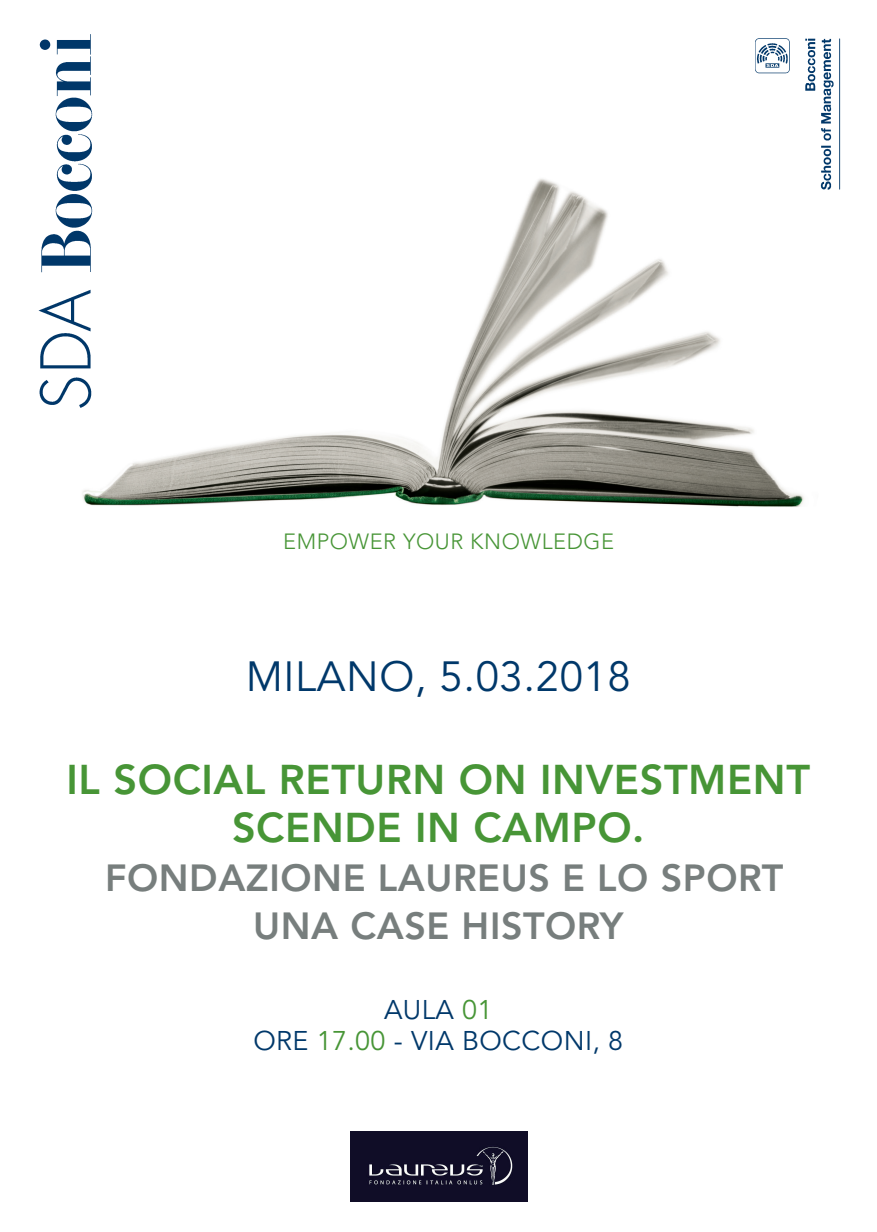
<style>
.page{position:relative;width:877px;height:1232px;background:#fff}
.page>*{position:absolute;margin:0;border:0;box-sizing:border-box;transform-origin:0 0}
.t1{font:41.88px "Avenir";letter-spacing:.015em;color:#00386a}
.t2{font:800 41.25px/48.1px "Avenir";letter-spacing:.015em;color:#479536;text-align:center}
.t3{font:800 37.5px/48.1px "Avenir";letter-spacing:.015em;color:#777e7d;text-align:center}
.t4{font:26.88px/31.2px "Avenir";letter-spacing:.015em;color:#00386a;text-align:center}
.t5{font:300 21.88px "Avenir";letter-spacing:.025em;color:#479536}
.s1{color:#479536}
</style>
<div class="page">
<img style="left:350px;top:1131px;width:178px;height:70px">
<img style="left:82px;top:179px;width:722px;height:328px">
<img style="left:38px;top:34px;width:76px;height:383px">
<img style="left:748px;top:38px;width:93px;height:173px">
<p class="t5" style="left:283px;top:528px;width:332px">EMPOWER YOUR KNOWLEDGE</p>
<p class="t1" style="left:246px;top:651px;width:387px">MILANO, 5.03.2018</p>
<p class="t2" style="left:66px;top:755px;width:745px">IL SOCIAL RETURN ON INVESTMENT<br>SCENDE IN CAMPO.</p>
<p class="t3" style="left:105px;top:853px;width:680px">FONDAZIONE LAUREUS E LO SPORT<br>UNA CASE HISTORY</p>
<p class="t4" style="left:253px;top:994px;width:371px">AULA <span class="s1">01<br></span>ORE <span class="s1">17.00</span> - VIA BOCCONI, 8</p>
</div>
